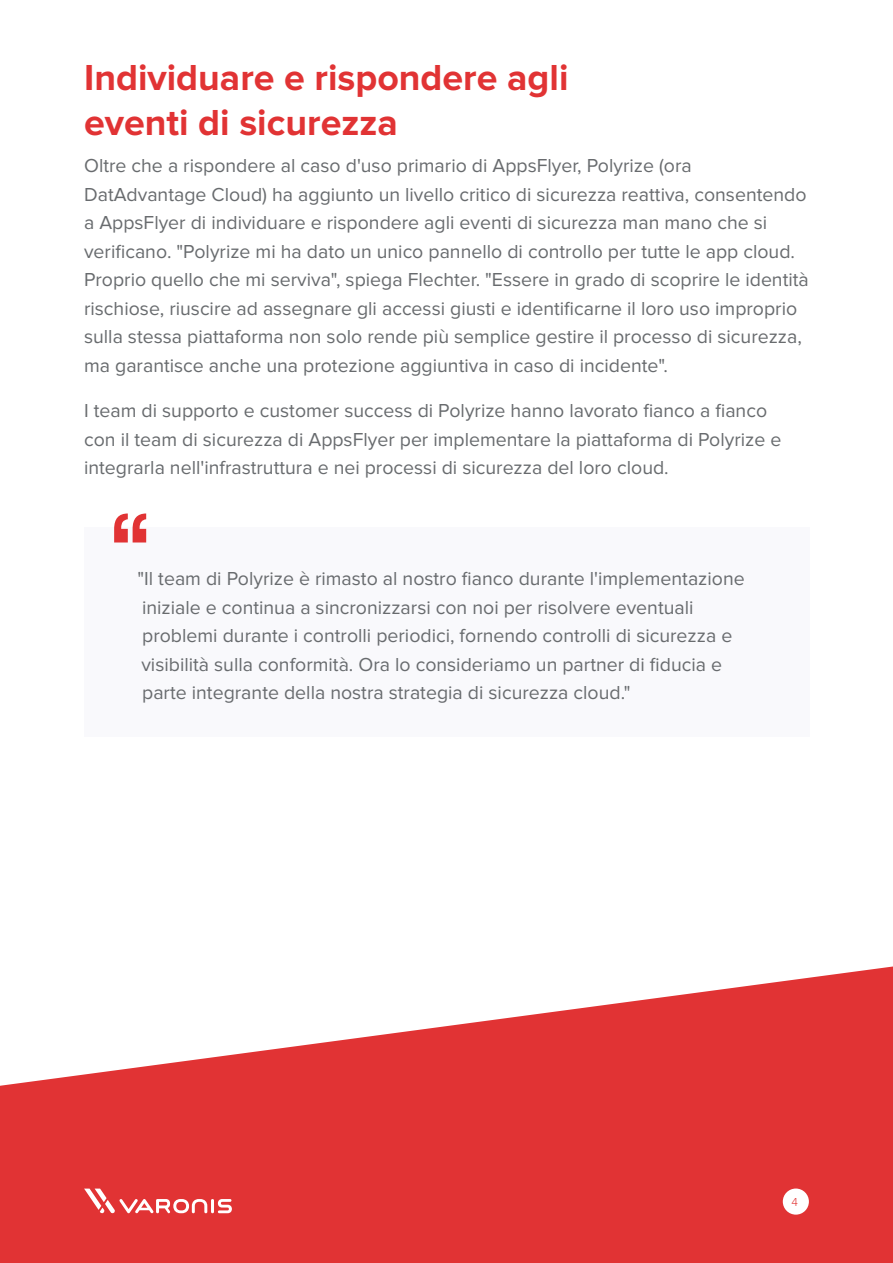
<style>
.page{position:relative;width:893px;height:1263px;background:#fff}
.page>*{position:absolute;margin:0;border:0;box-sizing:border-box;transform-origin:0 0}
.t1{font:700 37.5px/45px "Proxima Nova";color:#e13334}
.t2{font:19.5px/28.5px "Proxima Nova";color:#686b6e}
.t3{font:300 12px "Proxima Nova";color:#e13334}
</style>
<div class="page">
<div style="left:84px;top:527px;width:725px;height:209px;background:#f9f9fc"></div>
<svg style="left:114px;top:513px;width:32px;height:29px"></svg>
<svg style="left:0;top:966px;width:893px;height:297px;fill:#e13334"></svg>
<div style="left:783px;top:1188px;width:26px;height:26px;background:#fff;border-radius:50%"></div>
<hr style="left:211px;top:1199px;width:3px;height:14px;background:#fff">
<svg style="left:218px;top:1199px;width:14px;height:14px"></svg>
<svg style="left:84px;top:1188px;width:123px;height:25px"></svg>
<h1 class="t1" style="left:84px;top:56px;width:486px">Individuare e rispondere agli eventi di sicurezza</h1>
<p class="t2" style="left:84px;top:152px;width:726px">Oltre che a rispondere al caso d'uso primario di AppsFlyer, Polyrize (ora DatAdvantage Cloud) ha aggiunto un livello critico di sicurezza reattiva, consentendo a AppsFlyer di individuare e rispondere agli eventi di sicurezza man mano che si verificano. "Polyrize mi ha dato un unico pannello di controllo per tutte le app cloud.<br>Proprio quello che mi serviva", spiega Flechter. "Essere in grado di scoprire le identità rischiose, riuscire ad assegnare gli accessi giusti e identificarne il loro uso improprio sulla stessa piattaforma non solo rende più semplice gestire il processo di sicurezza, ma garantisce anche una protezione aggiuntiva in caso di incidente".</p>
<p class="t2" style="left:84px;top:397px;width:699px">I team di supporto e customer success di Polyrize hanno lavorato fianco a fianco con il team di sicurezza di AppsFlyer per implementare la piattaforma di Polyrize e integrarla nell'infrastruttura e nei processi di sicurezza del loro cloud.</p>
<p class="t2" style="left:138px;top:565px;width:609px">"Il team di Polyrize è rimasto al nostro fianco durante l'implementazione iniziale e continua a sincronizzarsi con noi per risolvere eventuali problemi durante i controlli periodici, fornendo controlli di sicurezza e visibilità sulla conformità. Ora lo consideriamo un partner di fiducia e parte integrante della nostra strategia di sicurezza cloud."</p>
<p class="t3" style="left:791px;top:1197px;width:8px">4</p>
</div>
